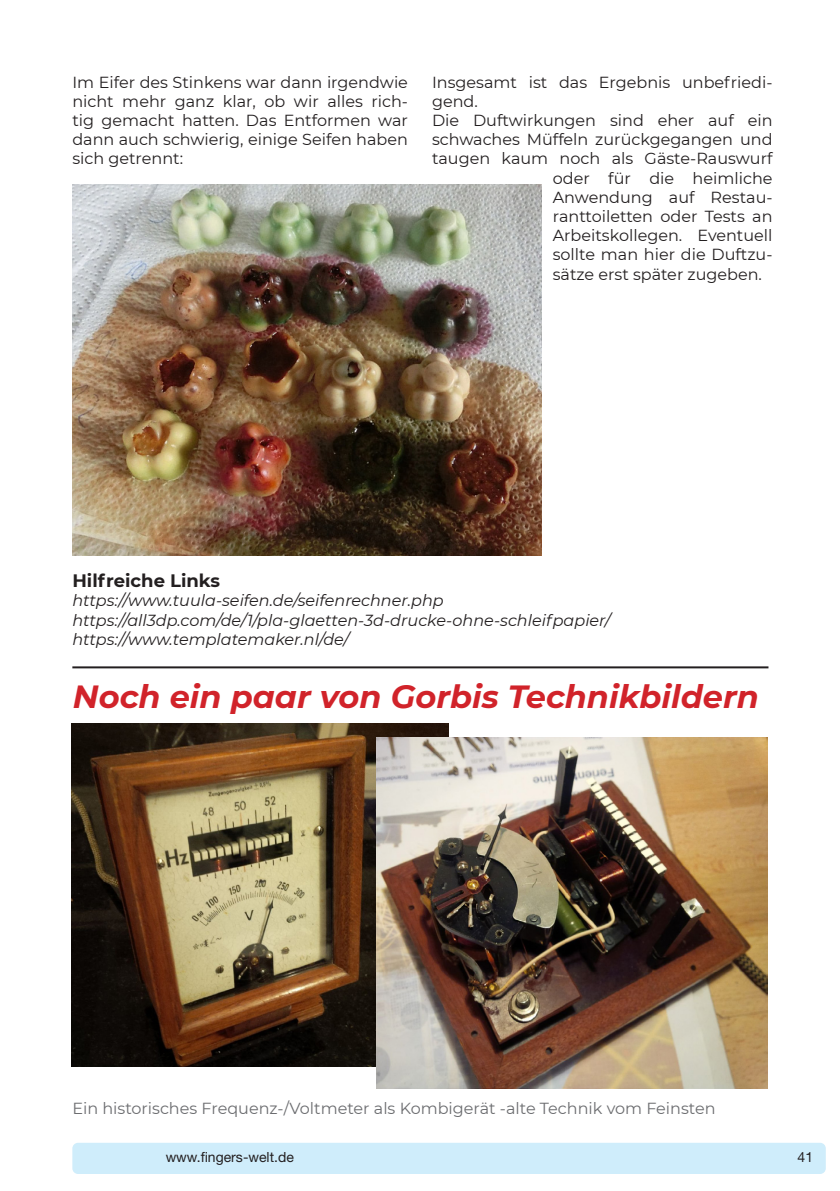
<style>
.page{position:relative;width:840px;height:1191px;background:#fff}
.page>*{position:absolute;margin:0;border:0;box-sizing:border-box;transform-origin:0 0}
.t1{font:italic 700 32px "Montserrat";color:#d1232a}
.t2{font:700 18px "Montserrat";color:#231f20}
.t3{font:16px/19.2px "Montserrat";color:#231f20;text-align:justify}
.t4{font:italic 16px "Montserrat";color:#231f20}
.t5{font:16px "Montserrat";color:#6c6d70}
.t6{font:14px "Helvetica Neue";color:#231f20}
</style>
<div class="page">
<div style="left:72px;top:1142px;width:753px;height:32px;background:#cfedfb;border-radius:6px"></div>
<img style="left:72px;top:184px;width:469px;height:372px">
<hr style="left:72px;top:666px;width:696px;height:2px;background:#231f20">
<img style="left:71px;top:724px;width:377px;height:342px">
<img style="left:376px;top:737px;width:391px;height:351px">
<p class="t3" style="left:72px;top:72px;width:337px">Im Eifer des Stinkens war dann irgendwie nicht mehr ganz klar, ob wir alles rich&shy;tig gemacht hatten. Das Entformen war dann auch schwierig, einige Seifen haben sich getrennt:</p>
<p class="t3" style="left:432px;top:72px;width:342px">Insgesamt ist das Ergebnis unbefriedi&shy;gend.</p>
<p class="t3" style="left:432px;top:110px;width:342px">Die Duftwirkungen sind eher auf ein</p>
<p class="t3" style="left:432px;top:129px;width:342px">schwaches Müffeln zurückgegangen und</p>
<p class="t3" style="left:432px;top:148px;width:342px">taugen kaum noch als Gäste-Rauswurf</p>
<p class="t3" style="left:552px;top:168px;width:221px">oder für die heimliche</p>
<p class="t3" style="left:552px;top:187px;width:221px">Anwendung auf Restau-</p>
<p class="t3" style="left:552px;top:206px;width:221px">ranttoiletten oder Tests an</p>
<p class="t3" style="left:552px;top:225px;width:221px">Arbeitskollegen. Eventuell</p>
<p class="t3" style="left:552px;top:244px;width:221px">sollte man hier die Duftzu-</p>
<p class="t3" style="left:552px;top:264px;width:211px">sätze erst später zugeben.</p>
<p class="t2" style="left:72px;top:568px;width:149px">Hilfreiche Links</p>
<p class="t4" style="left:72px;top:589px;width:372px">https://www.tuula-seifen.de/seifenrechner.php</p>
<p class="t4" style="left:72px;top:609px;width:539px">https://all3dp.com/de/1/pla-glaetten-3d-drucke-ohne-schleifpapier/</p>
<p class="t4" style="left:72px;top:628px;width:278px">https://www.templatemaker.nl/de/</p>
<p class="t1" style="left:73px;top:673px;width:687px">Noch ein paar von Gorbis Technikbildern</p>
<p class="t5" style="left:72px;top:1097px;width:644px">Ein historisches Frequenz-/Voltmeter als Kombigerät -alte Technik vom Feinsten</p>
<p class="t6" style="left:166px;top:1148px;width:130px">www.fingers-welt.de</p>
<p class="t6" style="left:797px;top:1148px;width:17px">41</p>
</div>
